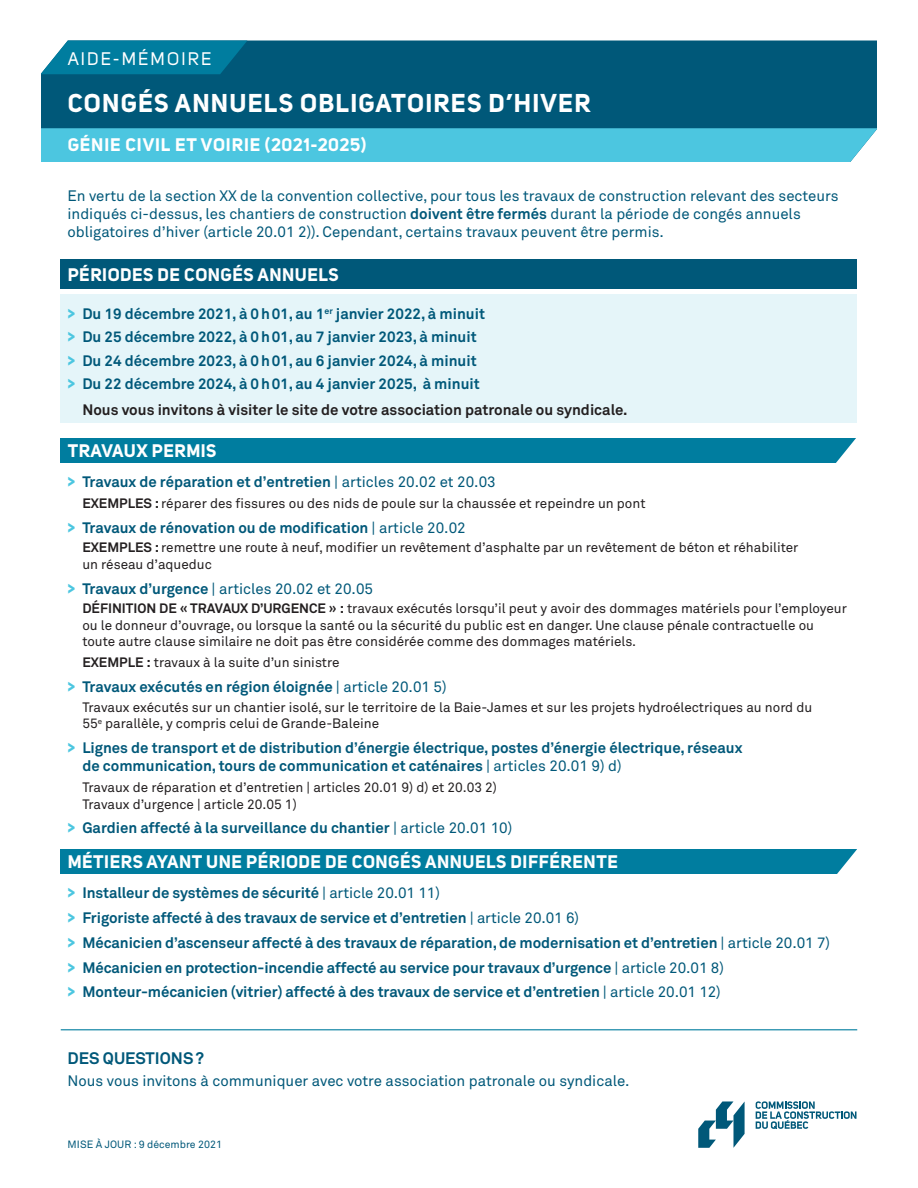
<style>
.page{position:relative;width:918px;height:1188px;background:#fff}
.page>*{position:absolute;margin:0;border:0;box-sizing:border-box;transform-origin:0 0}
.t1{font:700 25.5px "Uni Sans";letter-spacing:.05em;color:#fff}
.t2{font:700 18px "Uni Sans";letter-spacing:.03em;color:#fff}
.t3{font:700 18px "Uni Sans";letter-spacing:.05em;color:#fff}
.t4{font:18px "Uni Sans";letter-spacing:.12em;color:#fff}
.t5{font:700 16.5px "Akkurat Pro";color:#005879}
.t6{font:700 15px/24.8px "Akkurat Pro";letter-spacing:-.005em;color:#005879}
.t7{font:15px/18px "Akkurat Pro";color:#005879}
.t8{font:700 15px "Akkurat Pro";color:#231f20}
.t9{font:13.5px/16.5px "Akkurat Pro";color:#231f20}
.t10{font:10.5px "Akkurat Pro";color:#005879}
.s1{font-weight:700}
.s2{font-family:"Uni Sans";font-size:18px;color:#4cc6e0}
.s3{font-weight:400}
.s4{font-family:"Uni Sans";font-weight:700;font-size:18px;color:#4cc6e0}
</style>
<div class="page">
<div style="left:41px;top:40px;width:836px;height:88px;background:#005879"></div>
<div style="left:41px;top:128px;width:836px;height:34px;background:#4cc6e0"></div>
<svg style="left:41px;top:40px;width:206px;height:34px;background:#1283a3"></svg>
<div style="left:61px;top:295px;width:796px;height:128px;background:#e5f5f9"></div>
<div style="left:61px;top:259px;width:796px;height:29px;background:#005879"></div>
<div style="left:61px;top:438px;width:796px;height:25px;background:#007d9f"></div>
<div style="left:61px;top:849px;width:796px;height:25px;background:#007d9f"></div>
<svg style="left:836px;top:438px;width:21px;height:25px"></svg>
<svg style="left:837px;top:849px;width:20px;height:25px"></svg>
<hr style="left:61px;top:1029px;width:796px;height:1px;background:#007d9f">
<svg style="left:698px;top:1101px;width:47px;height:47px"></svg>
<svg style="left:756px;top:1101px;width:100px;height:28px"></svg>
<p class="t4" style="left:68px;top:48px;width:145px">AIDE-MÉMOIRE</p>
<h1 class="t1" style="left:68px;top:87px;width:524px">CONGÉS ANNUELS OBLIGATOIRES D’HIVER</h1>
<p class="t3" style="left:68px;top:134px;width:300px">GÉNIE CIVIL ET VOIRIE (2021-2025)</p>
<p class="t7" style="left:68px;top:187px;width:773px">En vertu de la section XX de la convention collective, pour tous les travaux de construction relevant des secteurs indiqués ci-dessus, les chantiers de construction <span class="s1">doivent être fermés</span> durant la période de congés annuels obligatoires d’hiver (article 20.01 2)). Cependant, certains travaux peuvent être permis.</p>
<p class="t2" style="left:68px;top:263px;width:273px">PÉRIODES DE CONGÉS ANNUELS</p>
<p class="t6" style="left:67px;top:302px;width:419px;line-height:23.4px"><span class="s2">&gt;</span> Du 19 décembre 2021, à 0h01, au 1<sup>er</sup> janvier 2022, à minuit <span class="s2">&gt;</span> Du 25 décembre 2022, à 0h01, au 7 janvier 2023, à minuit <span class="s2">&gt;</span> Du 24 décembre 2023, à 0h01, au 6 janvier 2024, à minuit <span class="s2">&gt;</span> Du 22 décembre 2024, à 0h01, au 4 janvier 2025, à minuit</p>
<p class="t8" style="left:82px;top:401px;width:547px">Nous vous invitons à visiter le site de votre association patronale ou syndicale.</p>
<p class="t2" style="left:68px;top:440px;width:150px">TRAVAUX PERMIS</p>
<p class="t6" style="left:67px;top:469px;width:430px"><span class="s2">&gt;</span> Travaux de réparation et d’entretien <span class="s3">| articles 20.02 et 20.03</span></p>
<p class="t9" style="left:82px;top:495px;width:565px"><span class="s1">EXEMPLES :</span> réparer des fissures ou des nids de poule sur la chaussée et repeindre un pont</p>
<p class="t6" style="left:68px;top:515px;width:400px"><span class="s2">&gt;</span> Travaux de rénovation ou de modification <span class="s3">| article 20.02</span></p>
<p class="t9" style="left:82px;top:539px;width:718px"><span class="s1">EXEMPLES :</span> remettre une route à neuf, modifier un revêtement d’asphalte par un revêtement de béton et réhabiliter un réseau d’aqueduc</p>
<p class="t7" style="left:68px;top:579px;width:307px"><span class="s4">&gt;</span> <span class="s1">Travaux d’urgence</span> | articles 20.02 et 20.05</p>
<p class="t9" style="left:82px;top:600px;width:766px"><span class="s1">DÉFINITION DE « TRAVAUX D’URGENCE » :</span> travaux exécutés lorsqu’il peut y avoir des dommages matériels pour l’employeur ou le donneur d’ouvrage, ou lorsque la santé ou la sécurité du public est en danger. Une clause pénale contractuelle ou toute autre clause similaire ne doit pas être considérée comme des dommages matériels.</p>
<p class="t9" style="left:82px;top:654px;width:259px"><span class="s1">EXEMPLE :</span> travaux à la suite d’un sinistre</p>
<p class="t6" style="left:68px;top:674px;width:381px"><span class="s2">&gt;</span> Travaux exécutés en région éloignée <span class="s3">| article 20.01 5)</span></p>
<p class="t9" style="left:82px;top:699px;width:731px">Travaux exécutés sur un chantier isolé, sur le territoire de la Baie-James et sur les projets hydroélectriques au nord du<br>55<sup>e</sup> parallèle, y compris celui de Grande-Baleine</p>
<p class="t6" style="left:82px;top:738px;width:662px;line-height:18px;text-indent:-15px"><span class="s2">&gt;</span> Lignes de transport et de distribution d’énergie électrique, postes d’énergie électrique, réseaux de communication, tours de communication et caténaires <span class="s3">| articles 20.01 9) d)</span></p>
<p class="t9" style="left:82px;top:779px;width:416px">Travaux de réparation et d’entretien | articles 20.01 9) d) et 20.03 2)<br>Travaux d’urgence | article 20.05 1)</p>
<p class="t6" style="left:68px;top:816px;width:446px"><span class="s2">&gt;</span> Gardien affecté à la surveillance du chantier <span class="s3">| article 20.01 10)</span></p>
<p class="t2" style="left:68px;top:851px;width:552px">MÉTIERS AYANT UNE PÉRIODE DE CONGÉS ANNUELS DIFFÉRENTE</p>
<p class="t6" style="left:67px;top:881px;width:764px"><span class="s2">&gt;</span> Installeur de systèmes de sécurité <span class="s3">| article 20.01 11)<br></span><span class="s2">&gt;</span> Frigoriste affecté à des travaux de service et d’entretien <span class="s3">| article 20.01 6)<br></span><span class="s2">&gt;</span> Mécanicien d’ascenseur affecté à des travaux de réparation, de modernisation et d’entretien <span class="s3">| article 20.01 7) </span><span class="s2">&gt;</span> Mécanicien en protection-incendie affecté au service pour travaux d’urgence <span class="s3">| article 20.01 8)<br></span><span class="s2">&gt;</span> Monteur-mécanicien (vitrier) affecté à des travaux de service et d’entretien <span class="s3">| article 20.01 12)</span></p>
<p class="t5" style="left:68px;top:1048px;width:138px">DES QUESTIONS?</p>
<p class="t7" style="left:68px;top:1072px;width:563px">Nous vous invitons à communiquer avec votre association patronale ou syndicale.</p>
<p class="t10" style="left:68px;top:1138px;width:156px">MISE À JOUR : 9 décembre 2021</p>
</div>
